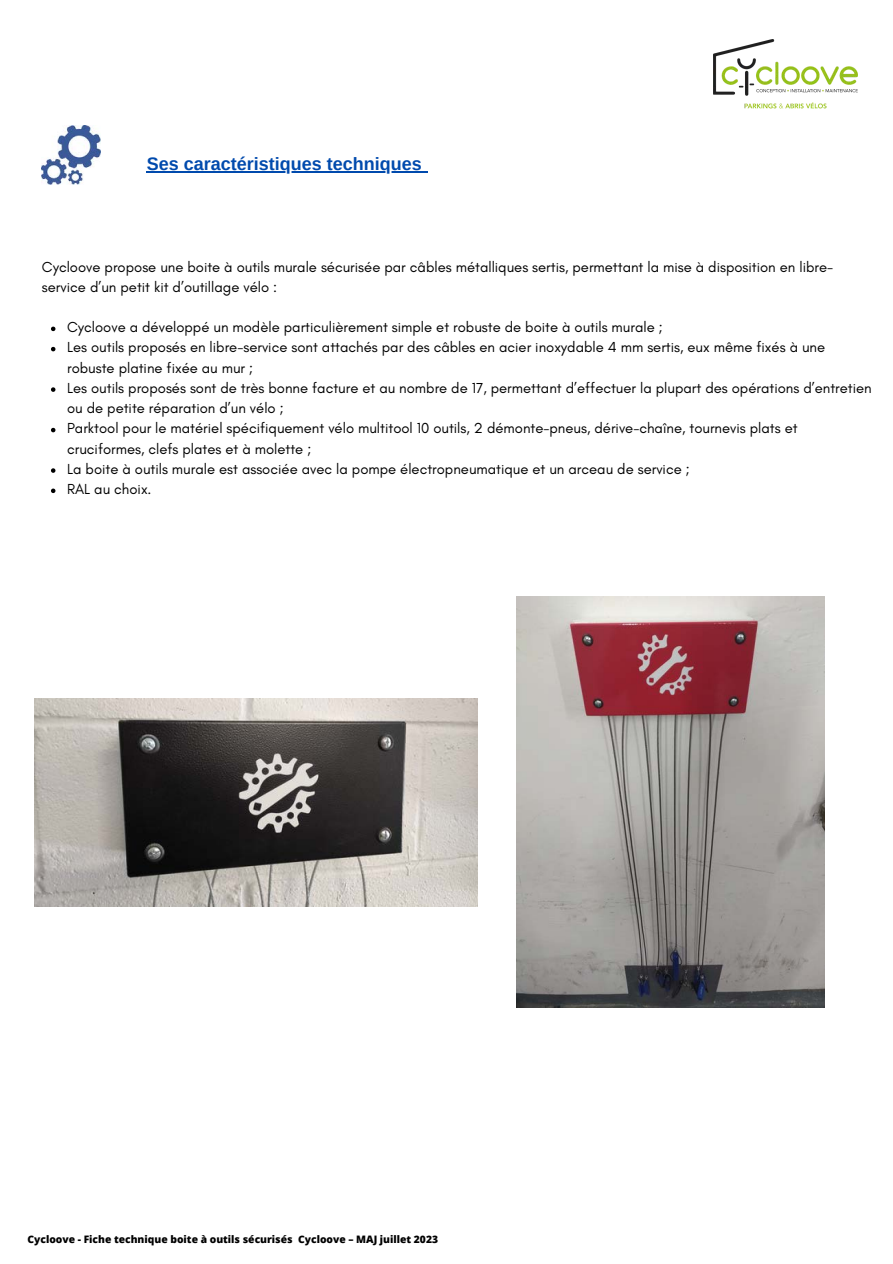
<style>
.page{position:relative;width:893px;height:1264px;background:#fff}
.page>*{position:absolute;margin:0;border:0;box-sizing:border-box;transform-origin:0 0}
.t1{font:700 18px "Arimo";color:#004aad}
.t2{font:14.85px/20.2px "Glacial Indifference";color:#000}
.t3{font:800 10.35px "Open Sans";color:#000}
</style>
<div class="page">
<img style="left:713px;top:40px;width:144px;height:69px">
<img style="left:42px;top:126px;width:58px;height:58px">
<img style="left:34px;top:698px;width:443px;height:208px">
<img style="left:516px;top:597px;width:308px;height:410px">
<hr style="left:147px;top:171px;width:275px;height:1px;background:#004aad">
<svg style="left:51px;top:326px;width:4px;height:5px"></svg>
<svg style="left:51px;top:347px;width:4px;height:4px"></svg>
<svg style="left:51px;top:387px;width:4px;height:5px"></svg>
<svg style="left:51px;top:428px;width:4px;height:4px"></svg>
<svg style="left:51px;top:468px;width:4px;height:5px"></svg>
<svg style="left:51px;top:488px;width:4px;height:5px"></svg>
<p class="t1" style="left:147px;top:154px;width:276px">Ses caractéristiques techniques</p>
<p class="t2" style="left:42px;top:256px;width:792px">Cycloove propose une boite à outils murale sécurisée par câbles métalliques sertis, permettant la mise à disposition en libre&shy;service d’un petit kit d’outillage vélo :</p>
<p class="t2" style="left:67px;top:317px;width:597px">Cycloove a développé un modèle particulièrement simple et robuste de boite à outils murale ;</p>
<p class="t2" style="left:67px;top:337px;width:759px">Les outils proposés en libre-service sont attachés par des câbles en acier inoxydable 4 mm sertis, eux même fixés à une robuste platine fixée au mur ;</p>
<p class="t2" style="left:67px;top:377px;width:806px">Les outils proposés sont de très bonne facture et au nombre de 17, permettant d’effectuer la plupart des opérations d’entretien ou de petite réparation d’un vélo ;</p>
<p class="t2" style="left:67px;top:418px;width:732px">Parktool pour le matériel spécifiquement vélo multitool 10 outils, 2 démonte-pneus, dérive-chaîne, tournevis plats et cruciformes, clefs plates et à molette ;</p>
<p class="t2" style="left:67px;top:458px;width:624px">La boite à outils murale est associée avec la pompe électropneumatique et un arceau de service ;</p>
<p class="t2" style="left:67px;top:479px;width:86px">RAL au choix.</p>
<p class="t3" style="left:28px;top:1231px;width:412px">Cycloove - Fiche technique boite à outils sécurisés Cycloove – MAJ juillet 2023</p>
</div>
